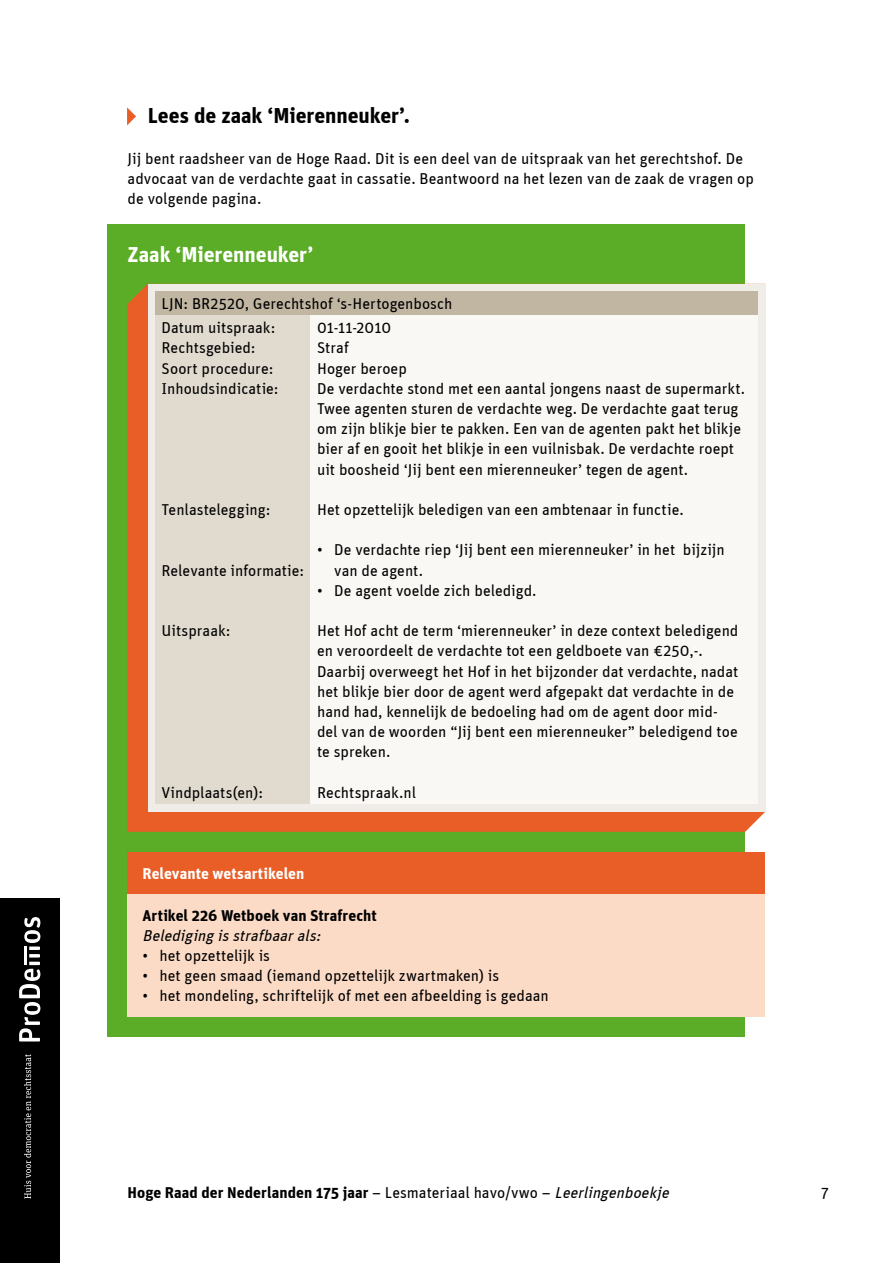
<style>
.page{position:relative;width:893px;height:1263px;background:#fff}
.page>*{position:absolute;margin:0;border:0;box-sizing:border-box;transform-origin:0 0}
.t1{font:700 21.75px "Unit";letter-spacing:-.005em;color:#000}
.t2{font:700 21.75px "Unit";letter-spacing:-.005em;color:#fff}
.t3{font:15.75px/20.2px "Unit";color:#000}
.t4{font:700 15.75px "Unit";letter-spacing:.005em;color:#000}
.t5{font:italic 15.75px "Unit";color:#000}
.t6{font:700 15.75px "Unit";letter-spacing:.005em;color:#fff}
.s1{font-family:"Unit OT"}
.s2{font-weight:400}
.s3{font-weight:400;font-style:italic}
</style>
<div class="page">
<div style="left:0;top:898px;width:60px;height:365px;background:#000"></div>
<svg style="left:19px;top:917px;width:21px;height:124px"></svg>
<svg style="left:24px;top:1054px;width:7px;height:144px"></svg>
<svg style="left:127px;top:107px;width:9px;height:18px"></svg>
<div style="left:107px;top:224px;width:638px;height:812px;background:#5bac26"></div>
<div style="left:128px;top:284px;width:637px;height:548px;background:#e95e27"></div>
<div style="left:148px;top:284px;width:617px;height:528px;background:#f0ece7"></div>
<div style="left:155px;top:291px;width:603px;height:24px;background:#c1b6a2"></div>
<div style="left:155px;top:315px;width:156px;height:489px;background:#e1dacf"></div>
<div style="left:311px;top:315px;width:447px;height:489px;background:#f9f8f5"></div>
<div style="left:128px;top:853px;width:637px;height:41px;background:#e95e27"></div>
<div style="left:128px;top:894px;width:637px;height:122px;background:#fcdbc6"></div>
<h1 class="t1" style="left:148px;top:102px;width:264px">Lees de zaak ‘Mierenneuker’.</h1>
<p class="t3" style="left:128px;top:148px;width:628px">Jij bent raadsheer van de Hoge Raad. Dit is een deel van de uitspraak van het gerechtshof. De advocaat van de verdachte gaat in cassatie. Beantwoord na het lezen van de zaak de vragen op de volgende pagina.</p>
<h1 class="t2" style="left:128px;top:241px;width:187px">Zaak ‘Mierenneuker’</h1>
<p class="t3" style="left:162px;top:291px;width:292px;line-height:24.2px">LJN: BR2520, Gerechtshof ‘s-Hertogenbosch<br>Datum uitspraak:</p>
<p class="t3" style="left:162px;top:338px;width:119px">Rechtsgebied:<br>Soort procedure:<br>Inhoudsindicatie:</p>
<p class="t3" style="left:317px;top:317px;width:430px">01-11-2010<br>Straf<br>Hoger beroep<br>De verdachte stond met een aantal jongens naast de supermarkt.<br>Twee agenten sturen de verdachte weg. De verdachte gaat terug om zijn blikje bier te pakken. Een van de agenten pakt het blikje bier af en gooit het blikje in een vuilnisbak. De verdachte roept uit boosheid ‘Jij bent een mierenneuker’ tegen de agent.</p>
<p class="t3" style="left:317px;top:499px;width:368px">Het opzettelijk beledigen van een ambtenaar in functie.</p>
<p class="t3" style="left:334px;top:539px;width:392px;text-indent:-17px">• De verdachte riep ‘Jij bent een mierenneuker’ in het bijzijn van de agent.</p>
<p class="t3" style="left:317px;top:580px;width:221px">• De agent voelde zich beledigd.</p>
<p class="t3" style="left:317px;top:620px;width:423px">Het Hof acht de term ‘mierenneuker’ in deze context beledigend en veroordeelt de verdachte tot een geldboete van <span class="s1">€</span>250,-.<br>Daarbij overweegt het Hof in het bijzonder dat verdachte, nadat het blikje bier door de agent werd afgepakt dat verdachte in de hand had, kennelijk de bedoeling had om de agent door mid&shy;del van de woorden “Jij bent een mierenneuker” beledigend toe te spreken.</p>
<p class="t3" style="left:317px;top:782px;width:100px">Rechtspraak.nl</p>
<p class="t3" style="left:162px;top:499px;width:110px">Tenlastelegging:</p>
<p class="t3" style="left:162px;top:560px;width:144px">Relevante informatie:</p>
<p class="t3" style="left:162px;top:620px;width:70px">Uitspraak:</p>
<p class="t3" style="left:162px;top:782px;width:103px">Vindplaats(en):</p>
<p class="t6" style="left:142px;top:864px;width:163px">Relevante wetsartikelen</p>
<p class="t4" style="left:142px;top:905px;width:236px">Artikel 226 Wetboek van Strafrecht</p>
<p class="t5" style="left:142px;top:926px;width:184px">Belediging isstrafbaarals:</p>
<p class="t3" style="left:142px;top:945px;width:129px">• het opzettelijk is</p>
<p class="t3" style="left:142px;top:965px;width:358px">• het geen smaad (iemand opzettelijk zwartmaken) is</p>
<p class="t3" style="left:142px;top:985px;width:408px">• het mondeling, schriftelijk of met een afbeelding is gedaan</p>
<p class="t4" style="left:128px;top:1183px;width:547px">Hoge Raad der Nederlanden 175 jaar <span class="s2">– Lesmateriaal havo/vwo –</span> <span class="s3">Leerlingenboekje</span></p>
<p class="t3" style="left:821px;top:1182px;width:9px">7</p>
</div>
